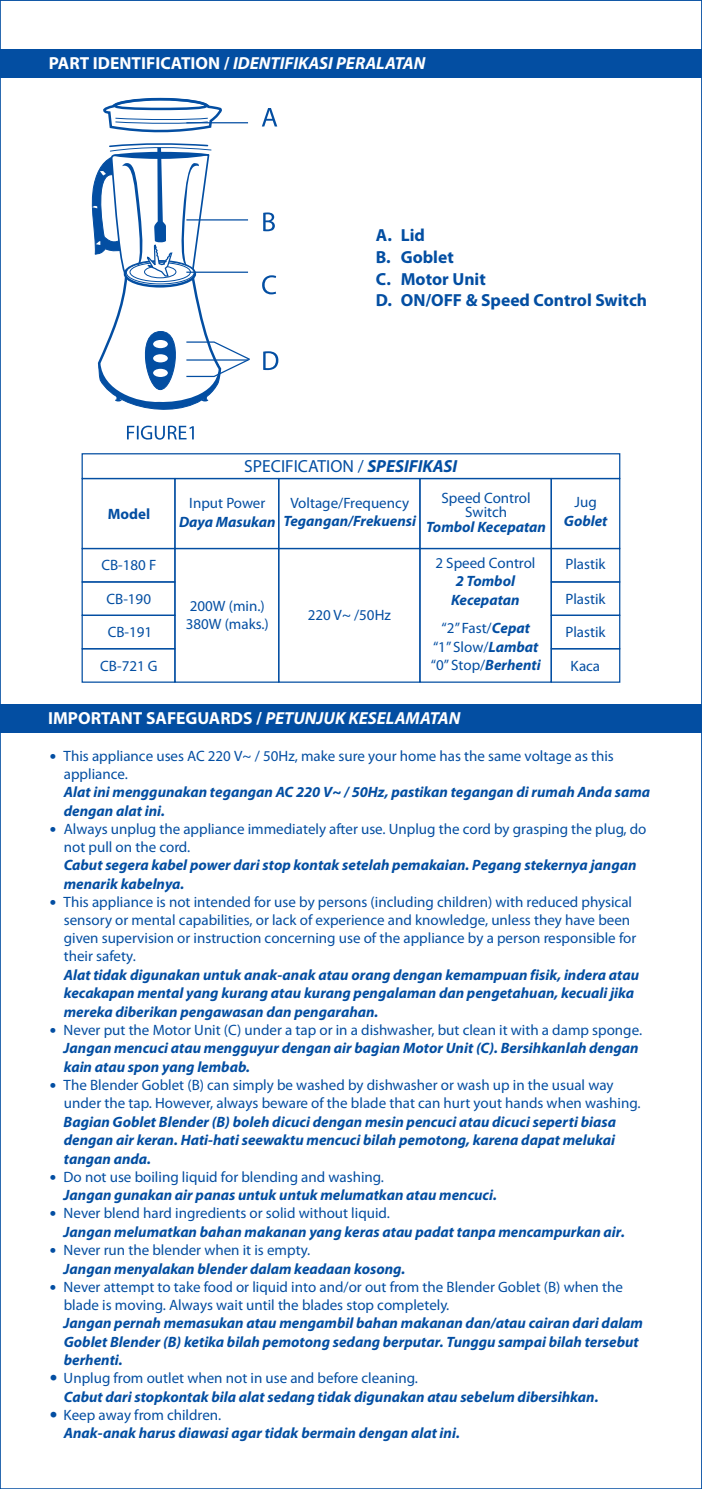
<style>
.page{position:relative;width:702px;height:1489px;background:#fff}
.page>*{position:absolute;margin:0;border:0;box-sizing:border-box;transform-origin:0 0}
.t1{font:700 17.5px/21.8px "Myriad Pro";color:#034ea2}
.t2{font:italic 700 17.5px "Myriad Pro";color:#fff}
.t3{font:700 17.5px "Myriad Pro";color:#fff}
.t4{font:17.5px "Myriad Pro";color:#034ea2}
.t5{font:15px/18px "Myriad Pro";color:#034ea2}
.t6{font:italic 700 15px/18.5px "Myriad Pro";color:#034ea2}
.t7{font:700 15px "Myriad Pro";color:#034ea2}
.s1{font-style:normal}
.s2{font-weight:700;font-style:italic}
.s3{font-style:italic}
</style>
<div class="page">
<div style="left:0;top:50px;width:702px;height:28px;background:#034ea2"></div>
<div style="left:0;top:704px;width:702px;height:28px;background:#034ea2"></div>
<svg style="left:262px;top:108px;width:15px;height:18px"></svg>
<svg style="left:263px;top:212px;width:12px;height:19px"></svg>
<svg style="left:262px;top:275px;width:14px;height:19px"></svg>
<svg style="left:263px;top:351px;width:15px;height:19px"></svg>
<svg style="left:103px;top:97px;width:146px;height:36px"></svg>
<svg style="left:91px;top:143px;width:159px;height:296px"></svg>
<div style="left:82px;top:478px;width:93px;height:71px;border:1px solid #034ea2"></div>
<div style="left:174px;top:478px;width:105px;height:71px;border:1px solid #034ea2"></div>
<div style="left:82px;top:548px;width:93px;height:34px;border:1px solid #034ea2"></div>
<div style="left:278px;top:478px;width:142px;height:71px;border:1px solid #034ea2"></div>
<div style="left:82px;top:453px;width:538px;height:26px;border:1px solid #034ea2"></div>
<div style="left:550px;top:478px;width:70px;height:71px;border:1px solid #034ea2"></div>
<div style="left:550px;top:548px;width:70px;height:34px;border:1px solid #034ea2"></div>
<div style="left:82px;top:581px;width:93px;height:35px;border:1px solid #034ea2"></div>
<div style="left:550px;top:581px;width:70px;height:35px;border:1px solid #034ea2"></div>
<div style="left:82px;top:614px;width:93px;height:35px;border:1px solid #034ea2"></div>
<div style="left:550px;top:614px;width:70px;height:35px;border:1px solid #034ea2"></div>
<div style="left:419px;top:478px;width:133px;height:71px;border:1px solid #034ea2"></div>
<svg style="left:174px;top:547px;width:378px;height:136px"></svg>
<p class="t2" style="left:49px;top:56px;width:378px"><span class="s1">PART IDENTIFICATION /</span> IDENTIFIKASI PERALATAN</p>
<p class="t1" style="left:376px;top:226px;width:273px">A. Lid<br>B. Goblet<br>C. Motor Unit<br>D. ON/OFF &amp; Speed Control Switch</p>
<p class="t7" style="left:108px;top:507px;width:44px">Model</p>
<p class="t5" style="left:101px;top:557px;width:57px">CB-180 F</p>
<p class="t5" style="left:106px;top:591px;width:46px">CB-190</p>
<p class="t5" style="left:108px;top:624px;width:46px">CB-191</p>
<p class="t5" style="left:100px;top:658px;width:59px">CB-721 G</p>
<p class="t4" style="left:244px;top:458px;width:214px">SPECIFICATION / <span class="s2">SPESIFIKASI</span></p>
<p class="t5" style="left:189px;top:495px;width:78px">Input Power</p>
<p class="t6" style="left:179px;top:513px;width:98px">Daya Masukan</p>
<p class="t5" style="left:290px;top:495px;width:120px">Voltage/Frequency</p>
<p class="t6" style="left:283px;top:513px;width:134px">Tegangan/Frekuensi</p>
<p class="t5" style="left:186px;top:598px;width:85px">200W (min.)<br>380W (maks.)</p>
<p class="t5" style="left:308px;top:607px;width:85px">220 V~ /50Hz</p>
<p class="t5" style="left:441px;top:492px;width:91px;line-height:14.5px;text-align:center">Speed Control<br>Switch</p>
<p class="t6" style="left:426px;top:519px;width:121px">Tombol Kecepatan</p>
<p class="t5" style="left:435px;top:554px;width:101px">2 Speed Control</p>
<p class="t6" style="left:451px;top:591px;width:70px">Kecepatan</p>
<p class="t6" style="left:455px;top:573px;width:61px">2 Tombol</p>
<p class="t5" style="left:431px;top:620px;width:111px;text-align:center">“2” Fast/<span class="s2">Cepat </span>“1” Slow/<span class="s2">Lambat </span>“0” Stop/<span class="s2">Berhenti</span></p>
<p class="t3" style="left:48px;top:710px;width:413px">IMPORTANT SAFEGUARDS / <span class="s3">PETUNJUK KESELAMATAN</span></p>
<p class="t5" style="left:574px;top:494px;width:24px">Jug</p>
<p class="t6" style="left:564px;top:513px;width:45px">Goblet</p>
<p class="t5" style="left:565px;top:556px;width:42px">Plastik</p>
<p class="t5" style="left:565px;top:591px;width:42px">Plastik</p>
<p class="t5" style="left:565px;top:624px;width:42px">Plastik</p>
<p class="t5" style="left:570px;top:658px;width:31px">Kaca</p>
<p class="t5" style="left:64px;top:747px;width:551px">This appliance uses AC 220 V~ / 50Hz, make sure your home has the same voltage as this</p>
<p class="t5" style="left:64px;top:765px;width:65px">appliance.</p>
<p class="t6" style="left:64px;top:784px;width:587px">Alat ini menggunakan tegangan AC 220 V~ / 50Hz, pastikan tegangan di rumah Anda sama dengan alat ini.</p>
<p class="t5" style="left:64px;top:821px;width:584px">Always unplug the appliance immediately after use. Unplug the cord by grasping the plug, do not pull on the cord.</p>
<p class="t6" style="left:64px;top:857px;width:574px">Cabut segera kabel power dari stop kontak setelah pemakaian. Pegang stekernya jangan menarik kabelnya.</p>
<p class="t5" style="left:64px;top:894px;width:574px">This appliance is not intended for use by persons (including children) with reduced physical sensory or mental capabilities, or lack of experience and knowledge, unless they have been given supervision or instruction concerning use of the appliance by a person responsible for their safety.</p>
<p class="t6" style="left:64px;top:966px;width:577px">Alat tidak digunakan untuk anak-anak atau orang dengan kemampuan fisik, indera atau kecakapan mental yang kurang atau kurang pengalaman dan pengetahuan, kecuali jika mereka diberikan pengawasan dan pengarahan.</p>
<p class="t5" style="left:64px;top:1021px;width:580px">Never put the Motor Unit (C) under a tap or in a dishwasher, but clean it with a damp sponge.</p>
<p class="t6" style="left:64px;top:1040px;width:576px">Jangan mencuci atau mengguyur dengan air bagian Motor Unit (C). Bersihkanlah dengan kain atau spon yang lembab.</p>
<p class="t5" style="left:64px;top:1077px;width:578px">The Blender Goblet (B) can simply be washed by dishwasher or wash up in the usual way under the tap. However, always beware of the blade that can hurt yout hands when washing.</p>
<p class="t6" style="left:64px;top:1113px;width:554px;text-align:justify">Bagian Goblet Blender (B) boleh dicuci dengan mesin pencuci atau dicuci seperti biasa dengan air keran. Hati-hati seewaktu mencuci bilah pemotong, karena dapat melukai tangan anda.</p>
<p class="t5" style="left:64px;top:1168px;width:322px">Do not use boiling liquid for blending and washing.</p>
<p class="t6" style="left:64px;top:1187px;width:435px">Jangan gunakan air panas untuk untuk melumatkan atau mencuci.</p>
<p class="t5" style="left:64px;top:1205px;width:328px">Never blend hard ingredients or solid without liquid.</p>
<p class="t6" style="left:64px;top:1223px;width:562px">Jangan melumatkan bahan makanan yang keras atau padat tanpa mencampurkan air.</p>
<p class="t5" style="left:64px;top:1242px;width:248px">Never run the blender when it is empty.</p>
<p class="t6" style="left:64px;top:1260px;width:343px">Jangan menyalakan blender dalam keadaan kosong.</p>
<p class="t5" style="left:64px;top:1278px;width:560px">Never attempt to take food or liquid into and/or out from the Blender Goblet (B) when the blade is moving. Always wait until the blades stop completely.</p>
<p class="t6" style="left:64px;top:1314px;width:581px">Jangan pernah memasukan atau mengambil bahan makanan dan/atau cairan dari dalam<br>Goblet Blender (B) ketika bilah pemotong sedang berputar. Tunggu sampai bilah tersebut berhenti.</p>
<p class="t5" style="left:64px;top:1370px;width:356px">Unplug from outlet when not in use and before cleaning.</p>
<p class="t6" style="left:64px;top:1388px;width:536px">Cabut dari stopkontak bila alat sedang tidak digunakan atau sebelum dibersihkan.</p>
<p class="t5" style="left:64px;top:1406px;width:159px">Keep away from children.</p>
<p class="t6" style="left:64px;top:1425px;width:397px">Anak-anak harus diawasi agar tidak bermain dengan alat ini.</p>
</div>
